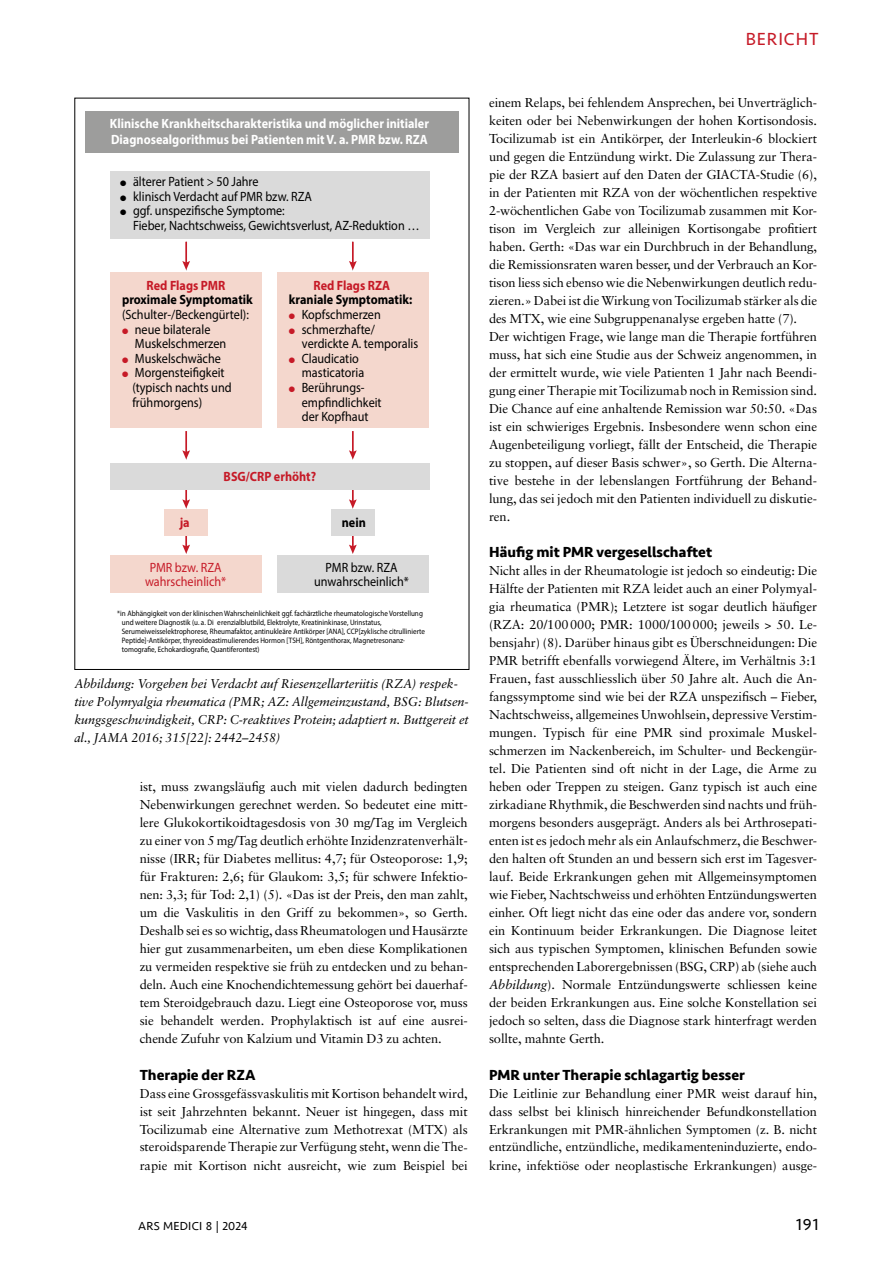
<style>
.page{position:relative;width:893px;height:1263px;background:#fff}
.page>*{position:absolute;margin:0;border:0;box-sizing:border-box;transform-origin:0 0}
.t1{font:18px "Seravek";letter-spacing:.05em;color:#c61a27}
.t2{font:16.5px "Seravek";color:#000}
.t3{font:700 15px "Seravek";color:#000}
.t4{font:13.5px/14.5px "Myriad Pro";color:#000;scale:.9 1}
.t5{font:700 13.5px/15.8px "Myriad Pro";color:#fff;scale:.9 1}
.t6{font:700 13.5px "Myriad Pro";color:#000;scale:.9 1}
.t7{font:700 13.5px "Myriad Pro";color:#c61a27;scale:.9 1}
.t8{font:13.5px/14.5px "Myriad Pro";color:#c61a27;text-align:center;scale:.9 1}
.t9{font:12.9px/18px "Sabon";letter-spacing:-.005em;color:#000;text-align:justify}
.t10{font:italic 12.75px/17.9px "Sabon";letter-spacing:-.01em;color:#000}
.t11{font:12px "Seravek";letter-spacing:.02em;color:#000}
.t12{font:7.8px/9px "Myriad Pro";color:#000;scale:.9 1}
.s1{color:#c61a27}
.s2{font-style:italic}
</style>
<div class="page">
<hr style="left:185px;top:242px;width:2px;height:22px;background:#c61a27">
<svg style="left:182px;top:261px;width:8px;height:9px"></svg>
<hr style="left:352px;top:242px;width:2px;height:22px;background:#c61a27">
<svg style="left:349px;top:261px;width:8px;height:9px"></svg>
<hr style="left:185px;top:431px;width:2px;height:22px;background:#c61a27">
<svg style="left:182px;top:450px;width:8px;height:9px"></svg>
<hr style="left:352px;top:431px;width:2px;height:22px;background:#c61a27">
<svg style="left:349px;top:450px;width:8px;height:9px"></svg>
<svg style="left:182px;top:490px;width:8px;height:18px"></svg>
<svg style="left:349px;top:490px;width:8px;height:18px"></svg>
<svg style="left:182px;top:536px;width:8px;height:18px"></svg>
<svg style="left:349px;top:536px;width:8px;height:18px"></svg>
<div style="left:85px;top:112px;width:373px;height:41px;background:#9d9d9c"></div>
<div style="left:110px;top:171px;width:320px;height:68px;background:#dadada"></div>
<div style="left:110px;top:463px;width:320px;height:27px;background:#dadada"></div>
<div style="left:331px;top:509px;width:43px;height:27px;background:#dadada"></div>
<div style="left:165px;top:509px;width:43px;height:27px;background:#f4d7cd"></div>
<div style="left:110px;top:273px;width:151px;height:155px;background:#f4d7cd"></div>
<div style="left:278px;top:273px;width:151px;height:155px;background:#f4d7cd"></div>
<div style="left:110px;top:555px;width:151px;height:38px;background:#f4d7cd"></div>
<div style="left:278px;top:555px;width:151px;height:38px;background:#dadada"></div>
<h1 class="t1" style="left:746px;top:25px;width:74px">BERICHT</h1>
<p class="t5" style="left:110px;top:115px;width:356px">Klinische Krankheitscharakteristika und möglicher initialer<br>Diagnosealgorithmus bei Patienten mit V. a. PMR bzw. RZA</p>
<p class="t4" style="left:120px;top:174px;width:155px">● älterer Patient &gt; 50 Jahre</p>
<p class="t4" style="left:120px;top:189px;width:215px">● klinisch Verdacht auf PMR bzw. RZA</p>
<p class="t4" style="left:133px;top:203px;width:320px;text-indent:-13px">● ggf. unspezifische Symptome:<br>Fieber, Nachtschweiss, Gewichtsverlust, AZ-Reduktion …</p>
<p class="t7" style="left:147px;top:277px;width:89px">Red Flags PMR</p>
<p class="t6" style="left:122px;top:291px;width:147px">proximale Symptomatik</p>
<p class="t4" style="left:122px;top:307px;width:142px">(Schulter-/Beckengürtel):</p>
<p class="t4" style="left:135px;top:322px;width:103px;text-indent:-13px"><span class="s1">●</span> neue bilaterale<br>Muskelschmerzen</p>
<p class="t4" style="left:122px;top:351px;width:111px"><span class="s1">●</span> Muskelschwäche</p>
<p class="t4" style="left:132px;top:365px;width:112px;text-indent:-10px"><span class="s1">●</span> Morgensteifigkeit (typisch nachts und frühmorgens)</p>
<p class="t7" style="left:313px;top:277px;width:87px">Red Flags RZA</p>
<p class="t6" style="left:289px;top:291px;width:139px">kraniale Symptomatik:</p>
<p class="t4" style="left:289px;top:307px;width:104px"><span class="s1">●</span> Kopfschmerzen</p>
<p class="t4" style="left:302px;top:322px;width:131px;text-indent:-13px"><span class="s1">●</span> schmerzhafte/ verdickte A. temporalis</p>
<p class="t4" style="left:302px;top:351px;width:71px;text-indent:-13px"><span class="s1">●</span> Claudicatio masticatoria</p>
<p class="t4" style="left:302px;top:380px;width:90px;text-indent:-13px"><span class="s1">●</span> Berührungs&shy;empfindlichkeit der Kopfhaut</p>
<p class="t7" style="left:224px;top:467px;width:104px">BSG/CRP erhöht?</p>
<p class="t7" style="left:180px;top:513px;width:13px">ja</p>
<p class="t6" style="left:342px;top:513px;width:28px">nein</p>
<p class="t8" style="left:145px;top:560px;width:92px">PMR bzw. RZA wahrscheinlich*</p>
<p class="t4" style="left:314px;top:560px;width:107px;text-align:center">PMR bzw. RZA unwahrscheinlich*</p>
<p class="t12" style="left:122px;top:609px;width:338px;text-indent:-5px">*in Abhängigkeit von der klinischen Wahrscheinlichkeit ggf. fachärztliche rheumatologische Vorstellung und weitere Diagnostik (u. a. Di erenzialblutbild, Elektrolyte, Kreatininkinase, Urinstatus, Serumeiweisselektrophorese, Rheumafaktor, antinukleäre Antikörper [ANA], CCP[zyklische citrullinierte Peptide]-Antikörper, thyreoideastimulierendes Hormon [TSH], Röntgenthorax, Magnetresonanz&shy;tomografie, Echokardiografie, Quantiferontest)</p>
<p class="t10" style="left:74px;top:675px;width:396px">Abbildung: Vorgehen bei Verdacht auf Riesenzellarteriitis (RZA) respek&shy;tive Polymyalgia rheumatica (PMR; AZ: Allgemeinzustand, BSG: Blutsen&shy;kungsgeschwindigkeit, CRP: C-reaktives Protein; adaptiert n. Buttgereit et al., JAMA 2016; 315[22]: 2442–2458)</p>
<p class="t9" style="left:140px;top:778px;width:330px">ist, muss zwangsläufig auch mit vielen dadurch bedingten Nebenwirkungen gerechnet werden. So bedeutet eine mitt&shy;lere Glukokortikoidtagesdosis von 30 mg/Tag im Vergleich zu einer von 5 mg/Tag deutlich erhöhte Inzidenzratenverhält&shy;nisse (IRR; für Diabetes mellitus: 4,7; für Osteoporose: 1,9; für Frakturen: 2,6; für Glaukom: 3,5; für schwere Infektio&shy;nen: 3,3; für Tod: 2,1) (5). «Das ist der Preis, den man zahlt, um die Vaskulitis in den Griff zu bekommen», so Gerth.<br>Deshalb sei es so wichtig, dass Rheumatologen und Hausärzte hier gut zusammenarbeiten, um eben diese Komplikationen zu vermeiden respektive sie früh zu entdecken und zu behan&shy;deln. Auch eine Knochendichtemessung gehört bei dauerhaf&shy;tem Steroidgebrauch dazu. Liegt eine Osteoporose vor, muss sie behandelt werden. Prophylaktisch ist auf eine ausrei&shy;chende Zufuhr von Kalzium und Vitamin D3 zu achten.</p>
<p class="t3" style="left:140px;top:1062px;width:117px">Therapie der RZA</p>
<p class="t9" style="left:140px;top:1084px;width:330px">Dass eine Grossgefässvaskulitis mit Kortison behandelt wird, ist seit Jahrzehnten bekannt. Neuer ist hingegen, dass mit Tocilizumab eine Alternative zum Methotrexat (MTX) als steroidsparende Therapie zur Verfügung steht, wenn die The&shy;rapie mit Kortison nicht ausreicht, wie zum Beispiel bei</p>
<p class="t9" style="left:489px;top:94px;width:330px;text-align:left">einem Relaps, bei fehlendem Ansprechen, bei Unverträglich&shy;keiten oder bei Nebenwirkungen der hohen Kortisondosis.<br>Tocilizumab ist ein Antikörper, der Interleukin-6 blockiert und gegen die Entzündung wirkt. Die Zulassung zur Thera&shy;pie der RZA basiert auf den Daten der GIACTA-Studie (6), in der Patienten mit RZA von der wöchentlichen respektive 2-wöchentlichen Gabe von Tocilizumab zusammen mit Kor&shy;tison im Vergleich zur alleinigen Kortisongabe profitiert haben. Gerth: «Das war ein Durchbruch in der Behandlung, die Remissionsraten waren besser, und der Verbrauch an Kor&shy;tison liess sich ebenso wie die Nebenwirkungen deutlich redu&shy;zieren.» Dabei ist die Wirkung von Tocilizumab stärker als die des MTX, wie eine Subgruppenanalyse ergeben hatte (7).<br>Der wichtigen Frage, wie lange man die Therapie fortführen muss, hat sich eine Studie aus der Schweiz angenommen, in der ermittelt wurde, wie viele Patienten 1 Jahr nach Beendi&shy;gung einer Therapie mit Tocilizumab noch in Remission sind.<br>Die Chance auf eine anhaltende Remission war 50:50. «Das ist ein schwieriges Ergebnis. Insbesondere wenn schon eine Augenbeteiligung vorliegt, fällt der Entscheid, die Therapie zu stoppen, auf dieser Basis schwer», so Gerth. Die Alterna&shy;tive bestehe in der lebenslangen Fortführung der Behand&shy;lung, das sei jedoch mit den Patienten individuell zu diskutie&shy;ren.</p>
<p class="t3" style="left:489px;top:540px;width:225px">Häufig mit PMR vergesellschaftet</p>
<p class="t9" style="left:489px;top:562px;width:330px">Nicht alles in der Rheumatologie ist jedoch so eindeutig: Die Hälfte der Patienten mit RZA leidet auch an einer Polymyal&shy;gia rheumatica (PMR); Letztere ist sogar deutlich häufiger (RZA: 20/100000; PMR: 1000/100000; jeweils &gt; 50. Le&shy;bensjahr) (8). Darüber hinaus gibt es Überschneidungen: Die PMR betrifft ebenfalls vorwiegend Ältere, im Verhältnis 3:1<br>Frauen, fast ausschliesslich über 50 Jahre alt. Auch die An&shy;fangssymptome sind wie bei der RZA unspezifisch – Fieber, Nachtschweiss, allgemeines Unwohlsein, depressive Verstim&shy;mungen. Typisch für eine PMR sind proximale Muskel&shy;schmerzen im Nackenbereich, im Schulter- und Beckengür&shy;tel. Die Patienten sind oft nicht in der Lage, die Arme zu heben oder Treppen zu steigen. Ganz typisch ist auch eine zirkadiane Rhythmik, die Beschwerden sind nachts und früh&shy;morgens besonders ausgeprägt. Anders als bei Arthrosepati&shy;enten ist es jedoch mehr als ein Anlaufschmerz, die Beschwer&shy;den halten oft Stunden an und bessern sich erst im Tagesver&shy;lauf. Beide Erkrankungen gehen mit Allgemeinsymptomen wie Fieber, Nachtschweiss und erhöhten Entzündungswerten einher. Oft liegt nicht das eine oder das andere vor, sondern ein Kontinuum beider Erkrankungen. Die Diagnose leitet sich aus typischen Symptomen, klinischen Befunden sowie entsprechenden Laborergebnissen (BSG, CRP) ab (siehe auch <span class="s2">Abbildung</span>). Normale Entzündungswerte schliessen keine der beiden Erkrankungen aus. Eine solche Konstellation sei jedoch so selten, dass die Diagnose stark hinterfragt werden sollte, mahnte Gerth.</p>
<p class="t3" style="left:489px;top:1062px;width:257px">PMR unter Therapie schlagartig besser</p>
<p class="t9" style="left:489px;top:1084px;width:330px">Die Leitlinie zur Behandlung einer PMR weist darauf hin, dass selbst bei klinisch hinreichender Befundkonstellation Erkrankungen mit PMR-ähnlichen Symptomen (z. B. nicht entzündliche, entzündliche, medikamenteninduzierte, endo&shy;krine, infektiöse oder neoplastische Erkrankungen) ausge-</p>
<p class="t11" style="left:138px;top:1217px;width:111px">ARS MEDICI 8 | 2024</p>
<p class="t2" style="left:796px;top:1212px;width:24px">191</p>
</div>
